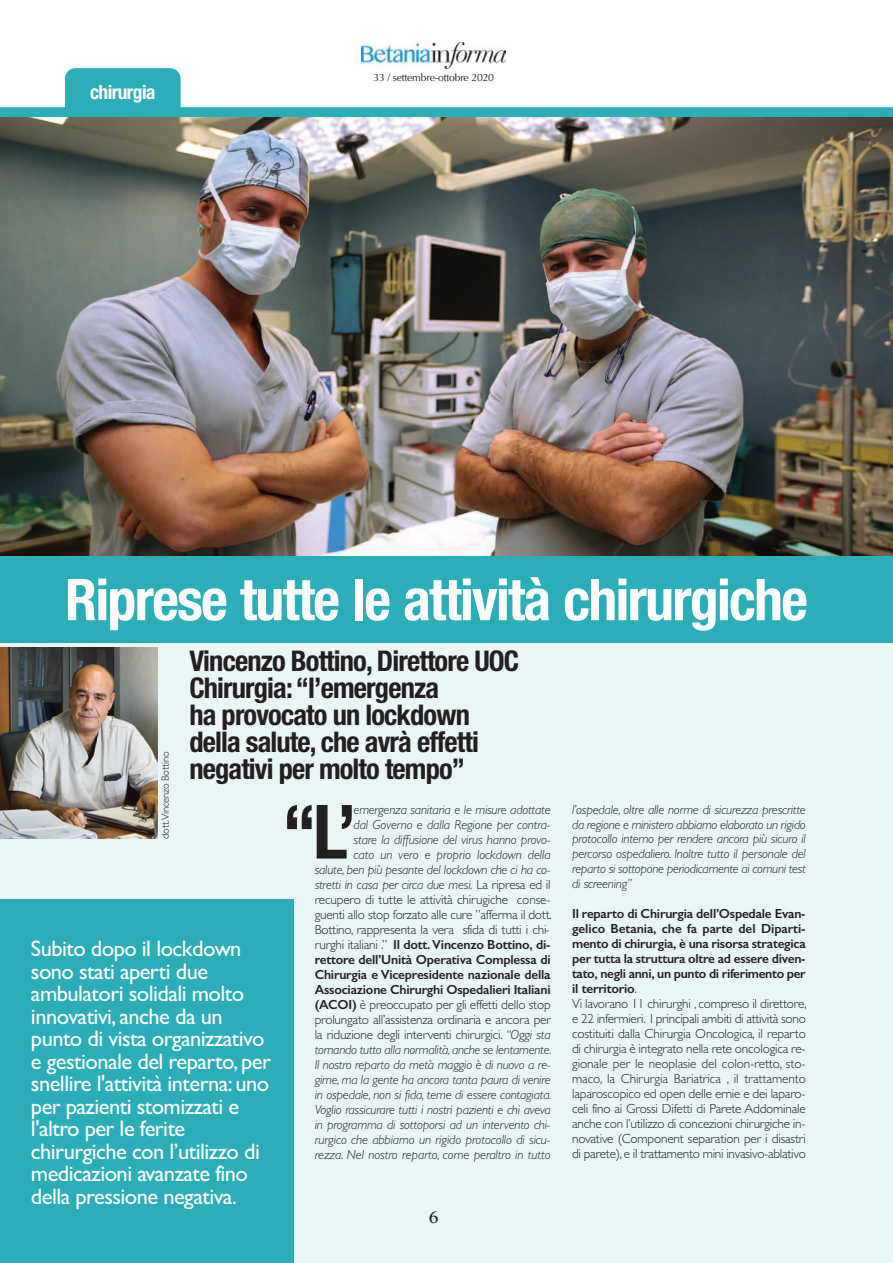
<style>
.page{position:relative;width:893px;height:1263px;background:#fff}
.page>*{position:absolute;margin:0;border:0;box-sizing:border-box;transform-origin:0 0}
.t1{font:700 condensed 75px "Helvetica Neue";color:#231f20}
.t2{font:700 condensed 57.75px "Helvetica Neue";letter-spacing:-.03em;color:#fff}
.t3{font:700 condensed 28.5px/27px "Helvetica Neue";letter-spacing:-.03em;color:#231f20}
.t4{font:22.5px/22.5px "Gill Sans";letter-spacing:-.025em;color:#fff}
.t5{font:700 condensed 19.5px "Helvetica Neue";letter-spacing:-.03em;color:#fff}
.t6{font:18px "Lao MN";color:#231f20}
.t7{font:italic 300 13.2px/15px "Gill Sans";letter-spacing:-.015em;color:#231f20;text-align:right}
.t8{font:300 13.2px/15px "Gill Sans";letter-spacing:-.015em;color:#231f20}
.t9{font:10.5px "Optima";letter-spacing:-.02em;color:#231f20}
.t10{font:300 10.5px "Gill Sans";letter-spacing:-.015em;color:#231f20}
.s1{font-style:normal}
.s2{font-weight:600;font-style:normal}
.s3{font-weight:600}
</style>
<div class="page">
<div style="left:65px;top:68px;width:116px;height:59px;background:#2caeb9;border-radius:11px"></div>
<div style="left:0;top:107px;width:893px;height:15px;background:#2caeb9"></div>
<div style="left:0;top:117px;width:893px;height:1146px;background:#eaf5f7"></div>
<img style="left:362px;top:42px;width:143px;height:27px">
<div style="left:0;top:900px;width:293px;height:363px;background:#2caeb9"></div>
<img style="left:0;top:117px;width:893px;height:440px">
<img style="left:0;top:648px;width:158px;height:190px">
<div style="left:0;top:557px;width:893px;height:86px;background:#2caeb9"></div>
<h3 class="t5" style="left:90px;top:85px;width:67px">chirurgia</h3>
<p class="t9" style="left:373px;top:71px;width:122px">33 / settembre-ottobre 2020</p>
<h2 class="t2" style="left:65px;top:579px;width:744px">Riprese tutte le attività chirurgiche</h2>
<h3 class="t3" style="left:189px;top:649px;width:331px">Vincenzo Bottino, Direttore UOC<br>Chirurgia: “l’emergenza<br>ha provocato un lockdown della salute, che avrà effetti negativi per molto tempo”</h3>
<p class="t10" style="left:162px;top:839px;width:89px;rotate:-90deg">dott.Vincenzo Bottino</p>
<p class="t7" style="left:315px;top:803px;width:239px">emergenza sanitaria e le misure adottate<br>dal Governo e dalla Regione per contra-<br>stare la diffusione del virus hanno provo-<br>cato un vero e proprio lockdown della<br>salute, ben più pesante del lockdown che ci ha co&shy;stretti in casa per circa due mesi. <span class="s1">La ripresa ed il recupero di tutte le attività chirugiche conse&shy;guenti allo stop forzato alle cure ”afferma il dott.<br>Bottino, rappresenta la vera sfida di tutti i chi&shy;rurghi italiani .”</span> <span class="s2">Il dott. Vincenzo Bottino, di&shy;rettore dell’Unità Operativa Complessa di Chirurgia e Vicepresidente nazionale della Associazione Chirurghi Ospedalieri Italiani (ACOI)</span> <span class="s1">è preoccupato per gli effetti dello stop prolungato all’assistenza ordinaria e ancora per la riduzione degli interventi chirurgici.</span> “Oggi sta tornando tutto alla normalità, anche se lentamente.<br>Il nostro reparto da metà maggio è di nuovo a re&shy;gime, ma la gente ha ancora tanta paura di venire in ospedale, non si fida, teme di essere contagiata.<br>Voglio rassicurare tutti i nostri pazienti e chi aveva in programma di sottoporsi ad un intervento chi&shy;rurgico che abbiamo un rigido protocollo di sicu&shy;rezza. Nel nostro reparto, come peraltro in tutto</p>
<p class="t7" style="left:572px;top:803px;width:235px;text-align:justify">l’ospedale, oltre alle norme di sicurezza prescritte da regione e ministero abbiamo elaborato un rigido protocollo interno per rendere ancora più sicuro il percorso ospedaliero. Inoltre tutto il personale del reparto si sottopone periodicamente ai comuni test di screening”</p>
<h1 class="t1" style="left:282px;top:805px;width:76px">“L’</h1>
<p class="t8" style="left:572px;top:908px;width:236px"><span class="s3">Il reparto di Chirurgia dell’Ospedale Evan&shy;gelico Betania, che fa parte del Diparti&shy;mento di chirurgia, è una risorsa strategica per tutta la struttura oltre ad essere diven&shy;tato, negli anni, un punto di riferimento per il territorio</span>.<br>Vi lavorano 11 chirurghi , compreso il direttore, e 22 infermieri. I principali ambiti di attività sono costituiti dalla Chirurgia Oncologica, il reparto di chirurgia è integrato nella rete oncologica re&shy;gionale per le neoplasie del colon-retto, sto&shy;maco, la Chirurgia Bariatrica , il trattamento laparoscopico ed open delle ernie e dei laparo&shy;celi fino ai Grossi Difetti di Parete Addominale anche con l’utilizzo di concezioni chirurgiche in&shy;novative (Component separation per i disastri di parete), e il trattamento mini invasivo-ablativo</p>
<p class="t4" style="left:31px;top:940px;width:241px">Subito dopo il lockdown sono stati aperti due ambulatori solidali molto innovativi, anche da un punto di vista organizzativo e gestionale del reparto, per snellire l'attività interna: uno per pazienti stomizzati e l'altro per le ferite chirurgiche con l’utilizzo di medicazioni avanzate fino della pressione negativa.</p>
<h3 class="t6" style="left:429px;top:1206px;width:11px">6</h3>
</div>
